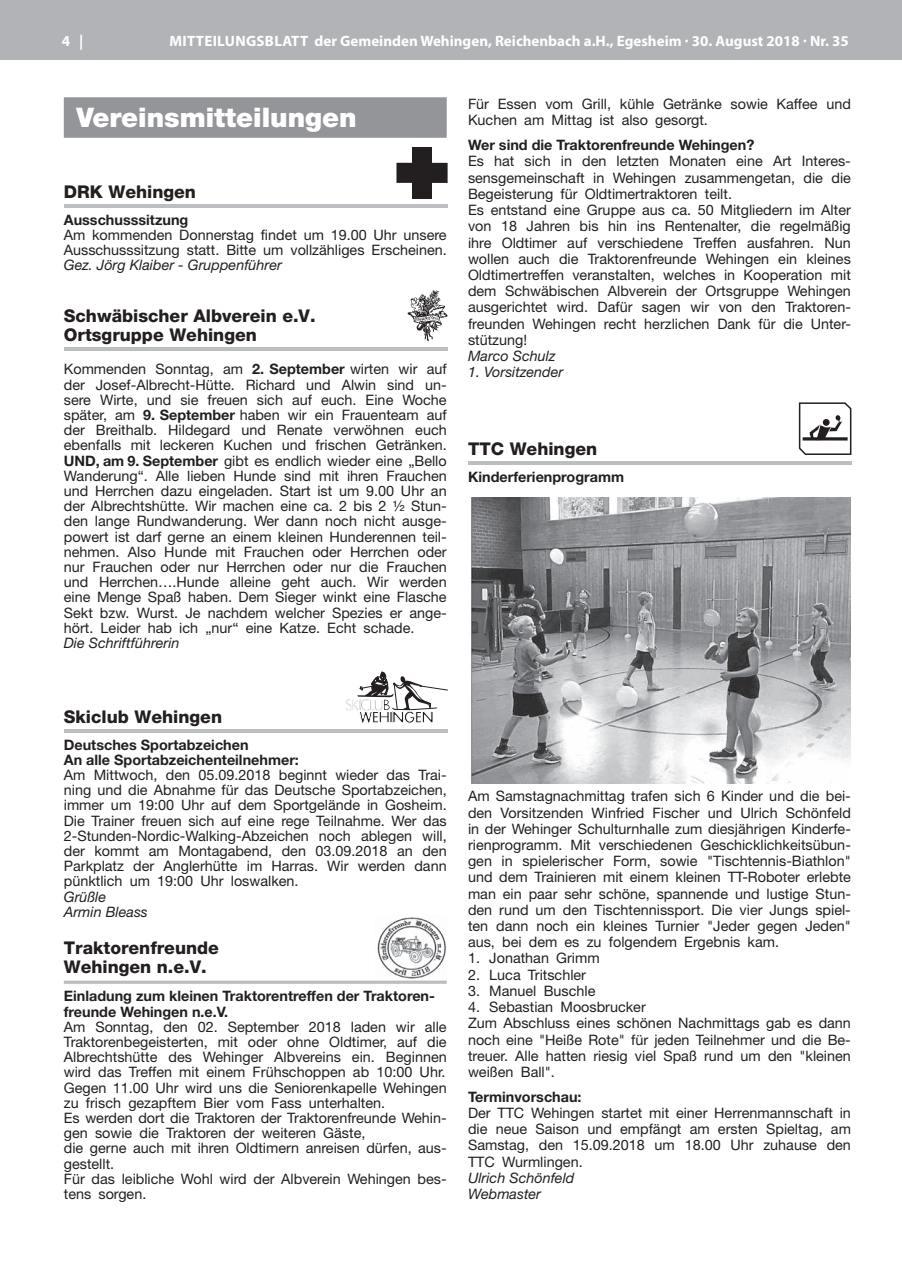
<style>
.page{position:relative;width:902px;height:1280px;background:#fff}
.page>*{position:absolute;margin:0;border:0;box-sizing:border-box;transform-origin:0 0}
.t1{font:900 27px "Helvetica Neue";color:#fff}
.t2{font:800 17.55px/19.2px "Helvetica Neue";color:#231f20}
.t3{font:700 15px "Myriad Pro";color:#fff}
.t4{font:14.4px/15.1px "Helvetica Neue";color:#231f20}
.t5{font:700 14.4px/15.1px "Helvetica Neue";color:#231f20}
.t6{font:italic 14.4px/15.1px "Helvetica Neue";color:#231f20}
.s1{font-weight:700}
</style>
<div class="page">
<hr style="left:901px;top:0;width:1px;height:60px;background:#b2b3b7">
<div style="left:0;top:0;width:901px;height:60px;background:#b2b3b7"></div>
<div style="left:64px;top:97px;width:382px;height:41px;background:#939598"></div>
<svg style="left:64px;top:980px;width:382px;height:4px;background:#c9cacc"></svg>
<div style="left:412px;top:147px;width:19px;height:51px;background:#231f20"></div>
<div style="left:396px;top:163px;width:51px;height:20px;background:#231f20"></div>
<hr style="left:64px;top:204px;width:383px;height:4px;background:#bdbec1">
<svg style="left:407px;top:290px;width:40px;height:51px"></svg>
<hr style="left:64px;top:348px;width:383px;height:3px;background:#bdbec1">
<svg style="left:346px;top:672px;width:101px;height:51px"></svg>
<hr style="left:64px;top:729px;width:383px;height:4px;background:#bdbec1">
<img style="left:377px;top:917px;width:69px;height:62px">
<hr style="left:468px;top:461px;width:383px;height:4px;background:#bdbec1">
<svg style="left:798px;top:402px;width:53px;height:53px"></svg>
<img style="left:471px;top:497px;width:379px;height:286px">
<p class="t3" style="left:62px;top:31px;width:23px">4 |</p>
<p class="t3" style="left:169px;top:31px;width:680px">MITTEILUNGSBLATT der Gemeinden Wehingen, Reichenbach a.H., Egesheim · 30. August 2018 · Nr. 35</p>
<h1 class="t1" style="left:77px;top:101px;width:282px">Vereinsmitteilungen</h1>
<p class="t2" style="left:64px;top:182px;width:134px">DRK Wehingen</p>
<p class="t5" style="left:64px;top:212px;width:126px">Ausschusssitzung</p>
<p class="t4" style="left:64px;top:227px;width:384px">Am kommenden Donnerstag findet um 19.00 Uhr unsere<br>Ausschusssitzung statt. Bitte um vollzähliges Erscheinen.</p>
<p class="t6" style="left:64px;top:257px;width:220px">Gez. Jörg Klaiber - Gruppenführer</p>
<p class="t2" style="left:64px;top:306px;width:253px">Schwäbischer Albverein e.V.<br>Ortsgruppe Wehingen</p>
<p class="t4" style="left:64px;top:361px;width:384px;text-align:justify">Kommenden Sonntag, am <span class="s1">2. September</span> wirten wir auf der Josef-Albrecht-Hütte. Richard und Alwin sind un&shy;sere Wirte, und sie freuen sich auf euch. Eine Woche später, am <span class="s1">9. September</span> haben wir ein Frauenteam auf der Breithalb. Hildegard und Renate verwöhnen euch ebenfalls mit leckeren Kuchen und frischen Getränken.<br><span class="s1">UND, am 9. September</span> gibt es endlich wieder eine „Bello Wanderung“. Alle lieben Hunde sind mit ihren Frauchen und Herrchen dazu eingeladen. Start ist um 9.00 Uhr an der Albrechtshütte. Wir machen eine ca. 2 bis 2 ½ Stun&shy;den lange Rundwanderung. Wer dann noch nicht ausge&shy;powert ist darf gerne an einem kleinen Hunderennen teil&shy;nehmen. Also Hunde mit Frauchen oder Herrchen oder nur Frauchen oder nur Herrchen oder nur die Frauchen und Herrchen….Hunde alleine geht auch. Wir werden eine Menge Spaß haben. Dem Sieger winkt eine Flasche Sekt bzw. Wurst. Je nachdem welcher Spezies er ange&shy;hört. Leider hab ich „nur“ eine Katze. Echt schade.</p>
<p class="t6" style="left:64px;top:635px;width:117px">Die Schriftführerin</p>
<p class="t4" style="left:468px;top:96px;width:384px;line-height:16.2px">Für Essen vom Grill, kühle Getränke sowie Kaffee und<br>Kuchen am Mittag ist also gesorgt.</p>
<p class="t5" style="left:468px;top:137px;width:288px">Wer sind die Traktorenfreunde Wehingen?</p>
<p class="t4" style="left:468px;top:153px;width:384px;line-height:16.2px">Es hat sich in den letzten Monaten eine Art Interes&shy;sensgemeinschaft in Wehingen zusammengetan, die die Begeisterung für Oldtimertraktoren teilt.<br>Es entstand eine Gruppe aus ca. 50 Mitgliedern im Alter von 18 Jahren bis hin ins Rentenalter, die regelmäßig ihre Oldtimer auf verschiedene Treffen ausfahren. Nun wollen auch die Traktorenfreunde Wehingen ein kleines Oldtimertreffen veranstalten, welches in Kooperation mit dem Schwäbischen Albverein der Ortsgruppe Wehingen ausgerichtet wird. Dafür sagen wir von den Traktoren&shy;freunden Wehingen recht herzlichen Dank für die Unter&shy;stützung!</p>
<p class="t6" style="left:468px;top:348px;width:89px">Marco Schulz</p>
<p class="t6" style="left:468px;top:364px;width:97px">1. Vorsitzender</p>
<p class="t2" style="left:468px;top:439px;width:131px">TTC Wehingen</p>
<p class="t5" style="left:468px;top:469px;width:158px">Kinderferienprogramm</p>
<p class="t2" style="left:64px;top:707px;width:160px">Skiclub Wehingen</p>
<p class="t5" style="left:64px;top:737px;width:236px">Deutsches Sportabzeichen<br>An alle Sportabzeichenteilnehmer:</p>
<p class="t4" style="left:64px;top:767px;width:384px;text-align:justify">Am Mittwoch, den 05.09.2018 beginnt wieder das Trai&shy;ning und die Abnahme für das Deutsche Sportabzeichen, immer um 19:00 Uhr auf dem Sportgelände in Gosheim.<br>Die Trainer freuen sich auf eine rege Teilnahme. Wer das 2-Stunden-Nordic-Walking-Abzeichen noch ablegen will, der kommt am Montagabend, den 03.09.2018 an den Parkplatz der Anglerhütte im Harras. Wir werden dann pünktlich um 19:00 Uhr loswalken.</p>
<p class="t6" style="left:64px;top:889px;width:86px">Grüßle<br>Armin Bleass</p>
<p class="t2" style="left:64px;top:938px;width:157px">Traktorenfreunde<br>Wehingen n.e.V.</p>
<p class="t5" style="left:64px;top:988px;width:372px">Einladung zum kleinen Traktorentreffen der Traktoren&shy;freunde Wehingen n.e.V.</p>
<p class="t4" style="left:64px;top:1019px;width:384px">Am Sonntag, den 02. September 2018 laden wir alle Traktorenbegeisterten, mit oder ohne Oldtimer, auf die Albrechtshütte des Wehinger Albvereins ein. Beginnen wird das Treffen mit einem Frühschoppen ab 10:00 Uhr.<br>Gegen 11.00 Uhr wird uns die Seniorenkapelle Wehingen zu frisch gezapftem Bier vom Fass unterhalten.<br>Es werden dort die Traktoren der Traktorenfreunde Wehin&shy;gen sowie die Traktoren der weiteren Gäste,<br>die gerne auch mit ihren Oldtimern anreisen dürfen, aus&shy;gestellt.<br>Für das leibliche Wohl wird der Albverein Wehingen bes&shy;tens sorgen.</p>
<p class="t4" style="left:468px;top:788px;width:384px;line-height:16.2px;text-align:justify">Am Samstagnachmittag trafen sich 6 Kinder und die bei&shy;den Vorsitzenden Winfried Fischer und Ulrich Schönfeld in der Wehinger Schulturnhalle zum diesjährigen Kinderfe&shy;rienprogramm. Mit verschiedenen Geschicklichkeitsübun&shy;gen in spielerischer Form, sowie "Tischtennis-Biathlon" und dem Trainieren mit einem kleinen TT-Roboter erlebte man ein paar sehr schöne, spannende und lustige Stun&shy;den rund um den Tischtennissport. Die vier Jungs spiel&shy;ten dann noch ein kleines Turnier "Jeder gegen Jeden" aus, bei dem es zu folgendem Ergebnis kam.</p>
<p class="t4" style="left:468px;top:950px;width:133px">1. Jonathan Grimm</p>
<p class="t4" style="left:468px;top:967px;width:120px">2. Luca Tritschler</p>
<p class="t4" style="left:468px;top:983px;width:129px">3. Manuel Buschle</p>
<p class="t4" style="left:468px;top:999px;width:384px;line-height:16.2px">4. Sebastian Moosbrucker<br>Zum Abschluss eines schönen Nachmittags gab es dann noch eine "Heiße Rote" für jeden Teilnehmer und die Be&shy;treuer. Alle hatten riesig viel Spaß rund um den "kleinen weißen Ball".</p>
<p class="t5" style="left:468px;top:1089px;width:115px">Terminvorschau:</p>
<p class="t4" style="left:468px;top:1104px;width:384px;line-height:16.2px;text-align:justify">Der TTC Wehingen startet mit einer Herrenmannschaft in die neue Saison und empfängt am ersten Spieltag, am Samstag, den 15.09.2018 um 18.00 Uhr zuhause den TTC Wurmlingen.</p>
<p class="t6" style="left:468px;top:1169px;width:108px;line-height:16.2px">Ulrich Schönfeld<br>Webmaster</p>
</div>
